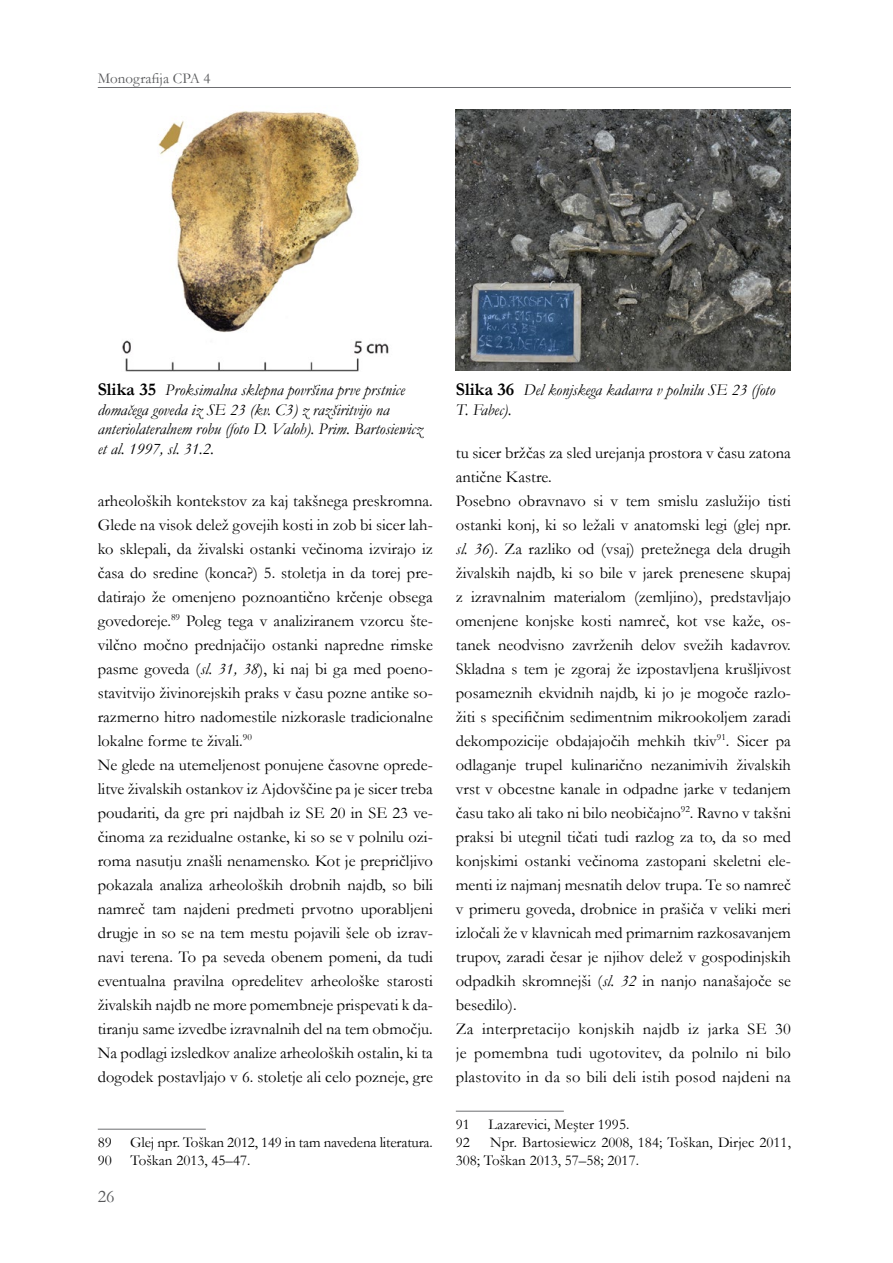
<style>
.page{position:relative;width:893px;height:1263px;background:#fff}
.page>*{position:absolute;margin:0;border:0;box-sizing:border-box;transform-origin:0 0}
.t1{font:18px "Garamond";color:#58595b}
.t2{font:16.5px/24px "Garamond";color:#000}
.t3{font:italic 16.5px/19.8px "Garamond";color:#000}
.t4{font:15px/18px "Garamond";color:#000}
.t5{font:15px "Garamond";color:#58595b}
.s1{font-weight:700;font-style:normal;font-size:18px}
.s2{font-style:italic}
</style>
<div class="page">
<hr style="left:98px;top:87px;width:693px;height:1px;background:#6d6e71">
<hr style="left:98px;top:1129px;width:108px;height:1px;background:#6d6e71">
<hr style="left:456px;top:1111px;width:108px;height:1px;background:#6d6e71">
<img style="left:122px;top:111px;width:267px;height:260px">
<img style="left:456px;top:110px;width:335px;height:260px">
<p class="t5" style="left:98px;top:68px;width:114px">Monografija CPA 4</p>
<p class="t3" style="left:98px;top:379px;width:326px"><span class="s1">Slika 35</span> Proksimalna sklepna površina prve prstnice domačega goveda iz SE 23 (kv. C3) z razširitvijo na anteriolateralnem robu (foto D. Valoh). Prim. Bartosiewicz et al. 1997, sl. 31.2.</p>
<p class="t3" style="left:456px;top:379px;width:321px"><span class="s1">Slika 36</span> Del konjskega kadavra v polnilu SE 23 (foto<br>T. Fabec).</p>
<p class="t2" style="left:456px;top:440px;width:337px">tu sicer bržčas za sled urejanja prostora v času zatona antične Kastre.<br>Posebno obravnavo si v tem smislu zaslužijo tisti ostanki konj, ki so ležali v anatomski legi (glej npr. <span class="s2">sl. 36</span>). Za razliko od (vsaj) pretežnega dela drugih živalskih najdb, ki so bile v jarek prenesene skupaj z izravnalnim materialom (zemljino), predstavljajo omenjene konjske kosti namreč, kot vse kaže, os&shy;tanek neodvisno zavrženih delov svežih kadavrov.<br>Skladna s tem je zgoraj že izpostavljena krušljivost posameznih ekvidnih najdb, ki jo je mogoče razlo&shy;žiti s specifičnim sedimentnim mikrookoljem zaradi dekompozicije obdajajočih mehkih tkiv<sup>91</sup>. Sicer pa odlaganje trupel kulinarično nezanimivih živalskih vrst v obcestne kanale in odpadne jarke v tedanjem času tako ali tako ni bilo neobičajno<sup>92</sup>. Ravno v takšni praksi bi utegnil tičati tudi razlog za to, da so med konjskimi ostanki večinoma zastopani skeletni ele&shy;menti iz najmanj mesnatih delov trupa. Te so namreč v primeru goveda, drobnice in prašiča v veliki meri izločali že v klavnicah med primarnim razkosavanjem trupov, zaradi česar je njihov delež v gospodinjskih odpadkih skromnejši (<span class="s2">sl. 32</span> in nanjo nanašajoče se besedilo).<br>Za interpretacijo konjskih najdb iz jarka SE 30 je pomembna tudi ugotovitev, da polnilo ni bilo plastovito in da so bili deli istih posod najdeni na</p>
<p class="t4" style="left:456px;top:1115px;width:175px">91 Lazarevici, Meşter 1995.<br>92</p>
<p class="t2" style="left:98px;top:488px;width:337px">arheoloških kontekstov za kaj takšnega preskromna.<br>Glede na visok delež govejih kosti in zob bi sicer lah&shy;ko sklepali, da živalski ostanki večinoma izvirajo iz časa do sredine (konca?) 5. stoletja in da torej pre&shy;datirajo že omenjeno poznoantično krčenje obsega govedoreje.<sup>89</sup> Poleg tega v analiziranem vzorcu šte&shy;vilčno močno prednjačijo ostanki napredne rimske pasme goveda (<span class="s2">sl. 31, 38</span>), ki naj bi ga med poeno&shy;stavitvijo živinorejskih praks v času pozne antike so&shy;razmerno hitro nadomestile nizkorasle tradicionalne lokalne forme te živali.<sup>90<br></sup>Ne glede na utemeljenost ponujene časovne oprede&shy;litve živalskih ostankov iz Ajdovščine pa je sicer treba poudariti, da gre pri najdbah iz SE 20 in SE 23 ve&shy;činoma za rezidualne ostanke, ki so se v polnilu ozi&shy;roma nasutju znašli nenamensko. Kot je prepričljivo pokazala analiza arheoloških drobnih najdb, so bili namreč tam najdeni predmeti prvotno uporabljeni drugje in so se na tem mestu pojavili šele ob izrav&shy;navi terena. To pa seveda obenem pomeni, da tudi eventualna pravilna opredelitev arheološke starosti živalskih najdb ne more pomembneje prispevati k da&shy;tiranju same izvedbe izravnalnih del na tem območju.<br>Na podlagi izsledkov analize arheoloških ostalin, ki ta dogodek postavljajo v 6. stoletje ali celo pozneje, gre</p>
<p class="t4" style="left:98px;top:1133px;width:337px">89 Glej npr. Toškan 2012, 149 in tam navedena literatura.<br>90 Toškan 2013, 45–47.</p>
<p class="t4" style="left:456px;top:1133px;width:337px;text-indent:34px">Npr. Bartosiewicz 2008, 184; Toškan, Dirjec 2011,<br>308; Toškan 2013, 57–58; 2017.</p>
<p class="t1" style="left:98px;top:1184px;width:18px">26</p>
</div>
